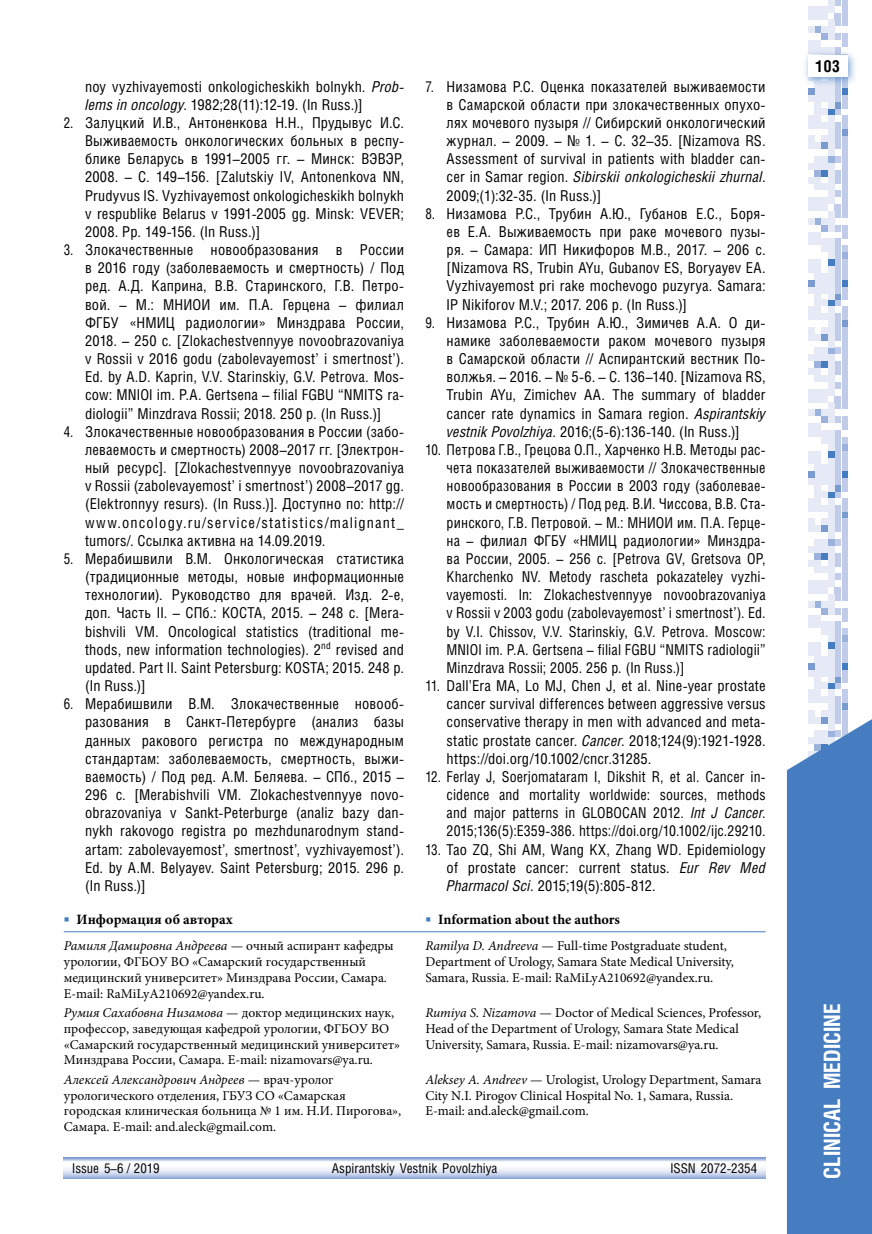
<style>
.page{position:relative;width:872px;height:1234px;background:#fff}
.page>*{position:absolute;margin:0;border:0;box-sizing:border-box;transform-origin:0 0}
.t1{font:700 22.5px "Helios Cond C";color:#fff}
.t2{font:700 16.5px "Helios Cond C";color:#000}
.t3{font:15px/18.1px "Helios Cond C";letter-spacing:.01em;color:#000;text-align:justify;scale:.9 1}
.t4{font:15px/18.1px "Helios Cond C";letter-spacing:.01em;color:#000}
.t5{font:700 14.25px "Minion Pro";color:#000}
.t6{font:13.5px/15.8px "Minion Pro";color:#000}
.t7{font:13.5px "Helios Cond C";color:#000}
.s1{font-style:italic}
.s2{font-weight:400;color:#457dc0}
.s3{color:#457dc0}
</style>
<div class="page">
<svg style="left:808px;top:676px;width:39px;height:30px"></svg>
<div style="left:841px;top:669px;width:6px;height:7px;background:#c0cce9"></div>
<div style="left:835px;top:669px;width:6px;height:7px;background:#c0cce9"></div>
<div style="left:828px;top:669px;width:6px;height:7px;background:#e6eaf6"></div>
<div style="left:821px;top:669px;width:6px;height:7px;background:#e6eaf6"></div>
<div style="left:815px;top:669px;width:6px;height:7px;background:#e6eaf6"></div>
<div style="left:808px;top:669px;width:6px;height:7px;background:#e6eaf6"></div>
<svg style="left:808px;top:573px;width:39px;height:96px"></svg>
<div style="left:841px;top:566px;width:6px;height:7px;background:#c0cce9"></div>
<div style="left:828px;top:566px;width:6px;height:7px;background:#e6eaf6"></div>
<div style="left:821px;top:566px;width:6px;height:7px;background:#e6eaf6"></div>
<div style="left:815px;top:566px;width:6px;height:7px;background:#e6eaf6"></div>
<svg style="left:808px;top:525px;width:39px;height:41px"></svg>
<div style="left:841px;top:518px;width:6px;height:7px;background:#c0cce9"></div>
<div style="left:835px;top:518px;width:6px;height:7px;background:#c0cce9"></div>
<div style="left:828px;top:518px;width:6px;height:7px;background:#e6eaf6"></div>
<div style="left:821px;top:518px;width:6px;height:7px;background:#e6eaf6"></div>
<div style="left:808px;top:518px;width:6px;height:7px;background:#e6eaf6"></div>
<svg style="left:808px;top:313px;width:39px;height:205px"></svg>
<div style="left:841px;top:306px;width:6px;height:7px;background:#c0cce9"></div>
<div style="left:828px;top:306px;width:6px;height:7px;background:#e6eaf6"></div>
<div style="left:815px;top:306px;width:6px;height:7px;background:#e6eaf6"></div>
<div style="left:808px;top:306px;width:6px;height:7px;background:#e6eaf6"></div>
<svg style="left:808px;top:259px;width:39px;height:47px"></svg>
<div style="left:841px;top:252px;width:6px;height:7px;background:#9bb2dc"></div>
<div style="left:835px;top:252px;width:6px;height:7px;background:#c0cce9"></div>
<div style="left:828px;top:252px;width:6px;height:7px;background:#e6eaf6"></div>
<svg style="left:808px;top:102px;width:39px;height:150px"></svg>
<div style="left:841px;top:95px;width:6px;height:7px;background:#c0cce9"></div>
<div style="left:835px;top:95px;width:6px;height:7px;background:#c0cce9"></div>
<div style="left:828px;top:95px;width:6px;height:7px;background:#e6eaf6"></div>
<div style="left:821px;top:95px;width:6px;height:7px;background:#e6eaf6"></div>
<div style="left:815px;top:95px;width:6px;height:7px;background:#e6eaf6"></div>
<div style="left:808px;top:95px;width:6px;height:7px;background:#e6eaf6"></div>
<svg style="left:808px;top:0;width:39px;height:95px"></svg>
<div style="left:802px;top:49px;width:56px;height:38px;background:#457dc0;opacity:.75"></div>
<div style="left:808px;top:55px;width:39px;height:22px;background:#fff"></div>
<svg style="left:787px;top:706px;width:85px;height:527px;background:#5185c4"></svg>
<svg style="left:64px;top:1157px;width:701px;height:21px"></svg>
<hr style="left:64px;top:931px;width:701px;height:1px;background:#457dc0">
<p class="t4" style="left:85px;top:77px;width:320px">noy vyzhivayemosti onkologicheskikh bolnykh. <span class="s1">Prob&shy;lems in oncology</span>. 1982;28(11):12-19. (In Russ.)]</p>
<p class="t3" style="left:85px;top:113px;width:356px;text-indent:-21px">2. Залуцкий И.В., Антоненкова Н.Н., Прудывус И.С.<br>Выживаемость онкологических больных в респу&shy;блике Беларусь в 1991–2005 гг. – Минск: ВЭВЭР, 2008. – С. 149–156. [Zalutskiy IV, Antonenkova NN, Prudyvus IS. Vyzhivayemost onkologicheskikh bolnykh v respublike Belarus v 1991-2005 gg. Minsk: VEVER; 2008. Рр. 149-156. (In Russ.)]</p>
<p class="t3" style="left:85px;top:240px;width:356px;text-indent:-21px">3. Злокачественные новообразования в России в 2016 году (заболеваемость и смертность) / Под ред. А.Д. Каприна, В.В. Старинского, Г.В. Петро&shy;вой. – М.: МНИОИ им. П.А. Герцена – филиал ФГБУ «НМИЦ радиологии» Минздрава России, 2018. – 250 с. [Zlokachestvennyye novoobrazovaniya v Rossii v 2016 godu (zabolevayemost’ i smertnost’).<br>Ed. by A.D. Kaprin, V.V. Starinskiy, G.V. Petrova. Mos&shy;cow: MNIOI im. P.A. Gertsena – filial FGBU “NMITS ra&shy;diologii” Minzdrava Rossii; 2018. 250 р. (In Russ.)]</p>
<p class="t3" style="left:85px;top:422px;width:356px;text-indent:-21px">4. Злокачественные новообразования в России (забо&shy;леваемость и смертность) 2008–2017 гг. [Электрон&shy;ный ресурс]. [Zlokachestvennyye novoobrazovaniya v Rossii (zabolevayemost’ i smertnost’) 2008–2017 gg. (Elektronnyy resurs). (In Russ.)]. Доступно по: http:// www.oncology.ru/service/statistics/malignant_ tumors/. Ссылка активна на 14.09.2019.</p>
<p class="t3" style="left:85px;top:549px;width:356px;text-indent:-21px">5. Мерабишвили В.М. Онкологическая статистика (традиционные методы, новые информационные технологии). Руководство для врачей. Изд. 2-е, доп. Часть II. – СПб.: КОСТА, 2015. – 248 с. [Mera&shy;bishvili VM. Oncological statistics (traditional me&shy;thods, new information technologies). 2<sup>nd</sup> revised and updated. Part II. Saint Petersburg: KOSTA; 2015. 248 р. (In Russ.)]</p>
<p class="t3" style="left:85px;top:694px;width:356px;text-indent:-21px">6. Мерабишвили В.М. Злокачественные новооб&shy;разования в Санкт-Петербурге (анализ базы данных ракового регистра по международным стандартам: заболеваемость, смертность, выжи&shy;ваемость) / Под ред. А.М. Беляева. – СПб., 2015 – 296 с. [Merabishvili VM. Zlokachestvennyye novo&shy;obrazovaniya v Sankt-Peterburge (analiz bazy dan&shy;nykh rakovogo registra po mezhdunarodnym stand&shy;artam: zabolevayemost’, smertnost’, vyzhivayemost’).<br>Ed. by A.M. Belyayev. Saint Petersburg; 2015. 296 р. (In Russ.)]</p>
<p class="t3" style="left:446px;top:77px;width:356px;text-indent:-21px">7. Низамова Р.С. Оценка показателей выживаемости в Самарской области при злокачественных опухо&shy;лях мочевого пузыря // Сибирский онкологический журнал. – 2009. – № 1. – С. 32–35. [Nizamova RS.<br>Assessment of survival in patients with bladder can&shy;cer in Samar region. <span class="s1">Sibirskii onkologicheskii zhurnal</span>.<br>2009;(1):32-35. (In Russ.)]</p>
<p class="t3" style="left:446px;top:204px;width:356px;text-indent:-21px">8. Низамова Р.С., Трубин А.Ю., Губанов Е.С., Боря&shy;ев Е.А. Выживаемость при раке мочевого пузы&shy;ря. – Самара: ИП Никифоров М.В., 2017. – 206 с. [Nizamova RS, Trubin AYu, Gubanov ES, Boryayev EA.<br>Vyzhivayemost pri rake mochevogo puzyrya. Samara:<br>IP Nikiforov M.V.; 2017. 206 р. (In Russ.)]</p>
<p class="t3" style="left:446px;top:313px;width:356px;text-indent:-21px">9. Низамова Р.С., Трубин А.Ю., Зимичев А.А. О ди&shy;намике заболеваемости раком мочевого пузыря в Самарской области // Аспирантский вестник По&shy;волжья. – 2016. – № 5-6. – С. 136–140. [Nizamova RS, Trubin AYu, Zimichev AA. The summary of bladder cancer rate dynamics in Samara region. <span class="s1">Aspirantskiy vestnik Povolzhiya</span>. 2016;(5-6):136-140. (In Russ.)]</p>
<p class="t3" style="left:446px;top:440px;width:356px;text-indent:-21px">10. Петрова Г.В., Грецова О.П., Харченко Н.В. Методы рас&shy;чета показателей выживаемости // Злокачественные новообразования в России в 2003 году (заболевае&shy;мость и смертность) / Под ред. В.И. Чиссова, В.В. Ста&shy;ринского, Г.В. Петровой. – М.: МНИОИ им. П.А. Герце&shy;на – филиал ФГБУ «НМИЦ радиологии» Минздра&shy;ва России, 2005. – 256 с. [Petrova GV, Gretsova OP, Kharchenko NV. Metody rascheta pokazateley vyzhi&shy;vayemosti. In: Zlokachestvennyye novoobrazovaniya v Rossii v 2003 godu (zabolevayemost’ i smertnost’). Ed. by V.I. Chissov, V.V. Starinskiy, G.V. Petrova. Moscow:<br>MNIOI im. P.A. Gertsena – filial FGBU “NMITS radiologii” Minzdrava Rossii; 2005. 256 р. (In Russ.)]</p>
<p class="t3" style="left:446px;top:676px;width:356px;text-indent:-21px">11. Dall’Era MA, Lo MJ, Chen J, et al. Nine-year prostate cancer survival differences between aggressive versus conservative therapy in men with advanced and meta&shy;static prostate cancer. <span class="s1">Cancer</span>. 2018;124(9):1921-1928. https://doi.org/10.1002/cncr.31285.</p>
<p class="t3" style="left:446px;top:767px;width:356px;text-indent:-21px">12. Ferlay J, Soerjomataram I, Dikshit R, et al. Cancer in&shy;cidence and mortality worldwide: sources, methods and major patterns in GLOBOCAN 2012. <span class="s1">Int J Cancer</span>.<br>2015;136(5):E359-386. https://doi.org/10.1002/ijc.29210.</p>
<p class="t3" style="left:446px;top:839px;width:356px;text-indent:-21px">13. Tao ZQ, Shi AM, Wang KX, Zhang WD. Epidemiology of prostate cancer: current status. <span class="s1">Eur Rev Med Pharmacol Sci</span>. 2015;19(5):805-812.</p>
<p class="t5" style="left:64px;top:908px;width:170px"><span class="s2">■</span> Информация об авторах</p>
<p class="t5" style="left:425px;top:908px;width:196px"><span class="s3">■</span> Information about the authors</p>
<p class="t6" style="left:64px;top:938px;width:331px"><span class="s1">Рамиля Дамировна Андреева</span> — очный аспирант кафедры урологии, ФГБОУ ВО «Самарский государственный медицинский университет» Минздрава России, Самара.<br>E-mail: RaMiLyA210692@yandex.ru.</p>
<p class="t6" style="left:425px;top:938px;width:310px"><span class="s1">Ramilya D. Andreeva</span> — Full-time Postgraduate student,<br>Department of Urology, Samara State Medical University,<br>Samara, Russia. E-mail: RaMiLyA210692@yandex.ru.</p>
<p class="t6" style="left:64px;top:1004px;width:338px"><span class="s1">Румия Сахабовна Низамова</span> — доктор медицинских наук, профессор, заведующая кафедрой урологии, ФГБОУ ВО «Самарский государственный медицинский университет» Минздрава России, Самара. E-mail: nizamovars@ya.ru.</p>
<p class="t6" style="left:425px;top:1004px;width:337px"><span class="s1">Rumiya S. Nizamova</span> — Doctor of Medical Sciences, Professor,<br>Head of the Department of Urology, Samara State Medical<br>University, Samara, Russia. E-mail: nizamovars@ya.ru.</p>
<p class="t6" style="left:64px;top:1071px;width:339px"><span class="s1">Алексей Александрович Андреев</span> — врач-уролог урологического отделения, ГБУЗ СО «Самарская городская клиническая больница № 1 им. Н.И. Пирогова», Самара. E-mail: and.aleck@gmail.com.</p>
<p class="t6" style="left:425px;top:1071px;width:337px"><span class="s1">Aleksey A. Andreev</span> — Urologist, Urology Department, Samara<br>City N.I. Pirogov Clinical Hospital No. 1, Samara, Russia.<br>E-mail: and.aleck@gmail.com.</p>
<p class="t7" style="left:72px;top:1159px;width:89px">Issue 5–6 / 2019</p>
<p class="t7" style="left:332px;top:1159px;width:167px">Aspirantskiy Vestnik Povolzhiya</p>
<p class="t7" style="left:670px;top:1159px;width:88px">ISSN 2072-2354</p>
<p class="t2" style="left:815px;top:56px;width:26px">103</p>
<h1 class="t1" style="left:818px;top:1178px;width:176px;rotate:-90deg">CLINICAL MEDICINE</h1>
</div>
